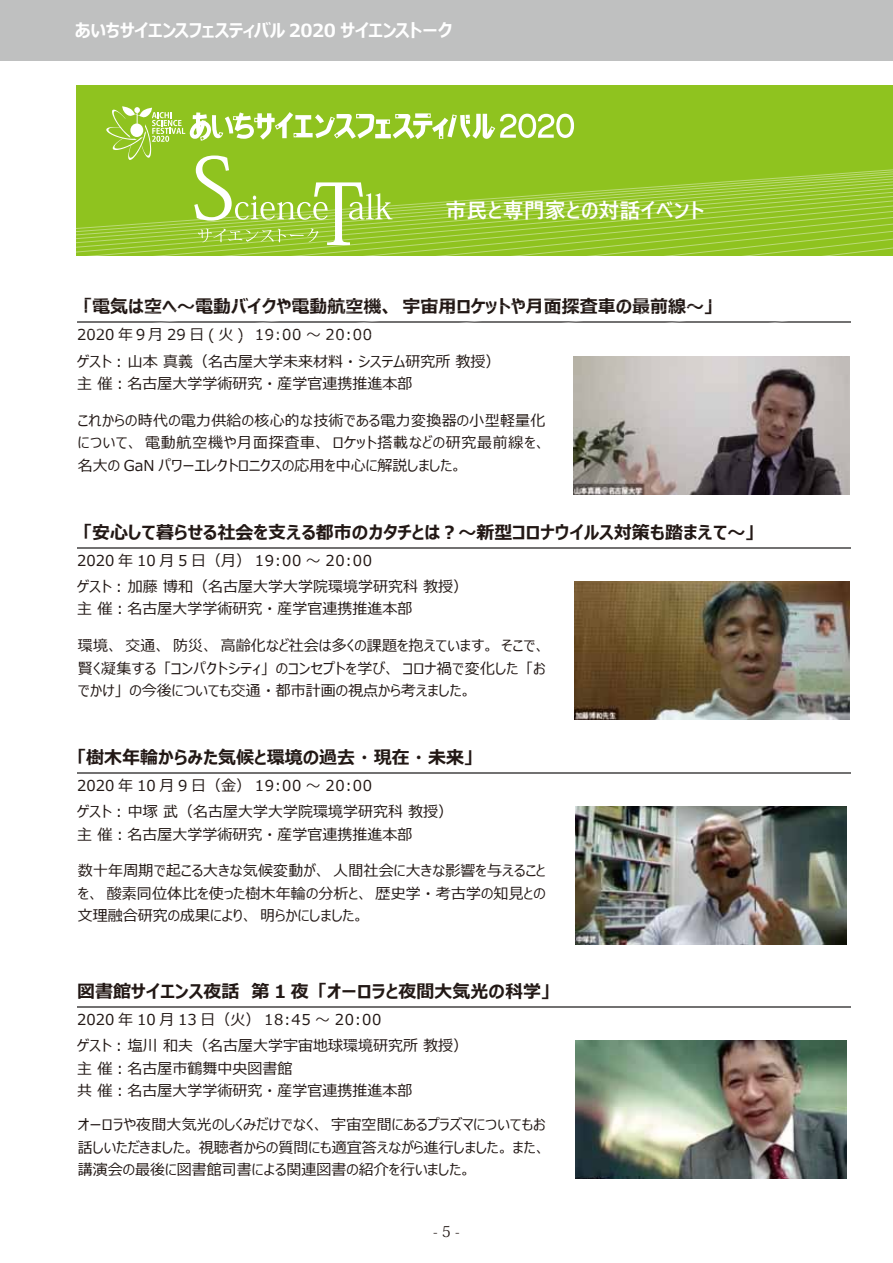
<style>
.page{position:relative;width:893px;height:1263px;background:#fff}
.page>*{position:absolute;margin:0;border:0;box-sizing:border-box;transform-origin:0 0}
.t1{font:700 21px "Yu Gothic UI";color:#fff}
.t2{font:700 18px "Meiryo UI";color:#221815}
.t3{font:700 18px "Meiryo UI";letter-spacing:-.02em;color:#fff}
.t4{font:15px/22.5px "Meiryo UI";color:#221815;text-align:justify}
.t5{font:15px "Meiryo UI";letter-spacing:.025em;color:#221815}
.t6{font:15px "Koz Min Pro";color:#221815}
</style>
<div class="page">
<div style="left:0;top:0;width:893px;height:60px;background:#bfc0c0"></div>
<img style="left:574px;top:356px;width:275px;height:138px">
<hr style="left:77px;top:547px;width:773px;height:1px;background:#727171">
<img style="left:574px;top:581px;width:275px;height:139px">
<hr style="left:77px;top:772px;width:773px;height:2px;background:#727171">
<img style="left:576px;top:807px;width:271px;height:137px">
<hr style="left:77px;top:1006px;width:773px;height:1px;background:#727171">
<img style="left:576px;top:1041px;width:271px;height:138px">
<div style="left:77px;top:85px;width:816px;height:170px;background:#8fc31f"></div>
<svg style="left:77px;top:321px;width:774px;height:2px;background:#757474"></svg>
<svg style="left:77px;top:251px;width:816px;height:5px"></svg>
<svg style="left:77px;top:247px;width:816px;height:4px"></svg>
<svg style="left:77px;top:242px;width:795px;height:5px"></svg>
<svg style="left:77px;top:125px;width:816px;height:113px"></svg>
<svg style="left:106px;top:106px;width:468px;height:139px"></svg>
<img style="left:892px;top:125px;width:1px;height:21px">
<p class="t3" style="left:75px;top:18px;width:379px">あいちサイエンスフェスティバル 2020 サイエンストーク</p>
<h1 class="t1" style="left:445px;top:199px;width:261px">市民と専門家との対話イベント</h1>
<p class="t2" style="left:83px;top:294px;width:631px">「電気は空へ～電動バイクや電動航空機、宇宙用ロケットや月面探査車の最前線～」</p>
<p class="t4" style="left:77px;top:324px;width:296px">2020 年９月 29 日 ( 火 ) 19:00 ～ 20:00</p>
<p class="t4" style="left:77px;top:351px;width:425px">ゲスト︓ 山本 真義（名古屋大学未来材料・システム研究所 教授）主 催︓名古屋大学学術研究・産学官連携推進本部</p>
<p class="t4" style="left:78px;top:410px;width:469px">これからの時代の電力供給の核心的な技術である電力変換器の小型軽量化について、電動航空機や月面探査車、ロケット搭載などの研究最前線を、名大の GaN パワーエレクトロニクスの応用を中心に解説しました。</p>
<p class="t2" style="left:83px;top:520px;width:673px">「安心して暮らせる社会を支える都市のカタチとは︖～新型コロナウイルス対策も踏まえて～」</p>
<p class="t5" style="left:77px;top:550px;width:296px">2020 年 10 月 5 日（月） 19:00 ～ 20:00</p>
<p class="t4" style="left:77px;top:576px;width:392px">ゲスト︓ 加藤 博和（名古屋大学大学院環境学研究科 教授）主 催︓名古屋大学学術研究・産学官連携推進本部</p>
<p class="t4" style="left:78px;top:635px;width:469px">環境、交通、防災、高齢化など社会は多くの課題を抱えています。そこで、賢く凝集する「コンパクトシティ」のコンセプトを学び、コロナ禍で変化した「おでかけ」の今後についても交通・都市計画の視点から考えました。</p>
<p class="t2" style="left:77px;top:745px;width:397px">「樹木年輪からみた気候と環境の過去・現在・未来」</p>
<p class="t5" style="left:77px;top:775px;width:296px">2020 年 10 月 9 日（金） 19:00 ～ 20:00</p>
<p class="t4" style="left:77px;top:801px;width:377px">ゲスト︓ 中塚 武（名古屋大学大学院環境学研究科 教授）主 催︓名古屋大学学術研究・産学官連携推進本部</p>
<p class="t4" style="left:78px;top:860px;width:469px">数十年周期で起こる大きな気候変動が、人間社会に大きな影響を与えることを、酸素同位体比を使った樹木年輪の分析と、歴史学・考古学の知見との文理融合研究の成果により、明らかにしました。</p>
<p class="t2" style="left:77px;top:979px;width:474px">図書館サイエンス夜話　第 1 夜「オーロラと夜間大気光の科学」</p>
<p class="t4" style="left:77px;top:1009px;width:306px">2020 年 10 月 13 日（火） 18:45 ～ 20:00</p>
<p class="t4" style="left:77px;top:1035px;width:392px;text-align:left">ゲスト︓ 塩川 和夫（名古屋大学宇宙地球環境研究所 教授）主 催︓名古屋市鶴舞中央図書館<br>共 催︓名古屋大学学術研究・産学官連携推進本部</p>
<p class="t4" style="left:78px;top:1114px;width:469px">オーロラや夜間大気光のしくみだけでなく、宇宙空間にあるプラズマについてもお話しいただきました。視聴者からの質問にも適宜答えながら進行しました。また、講演会の最後に図書館司書による関連図書の紹介を行いました。</p>
<p class="t6" style="left:433px;top:1220px;width:28px">- 5 -</p>
</div>
